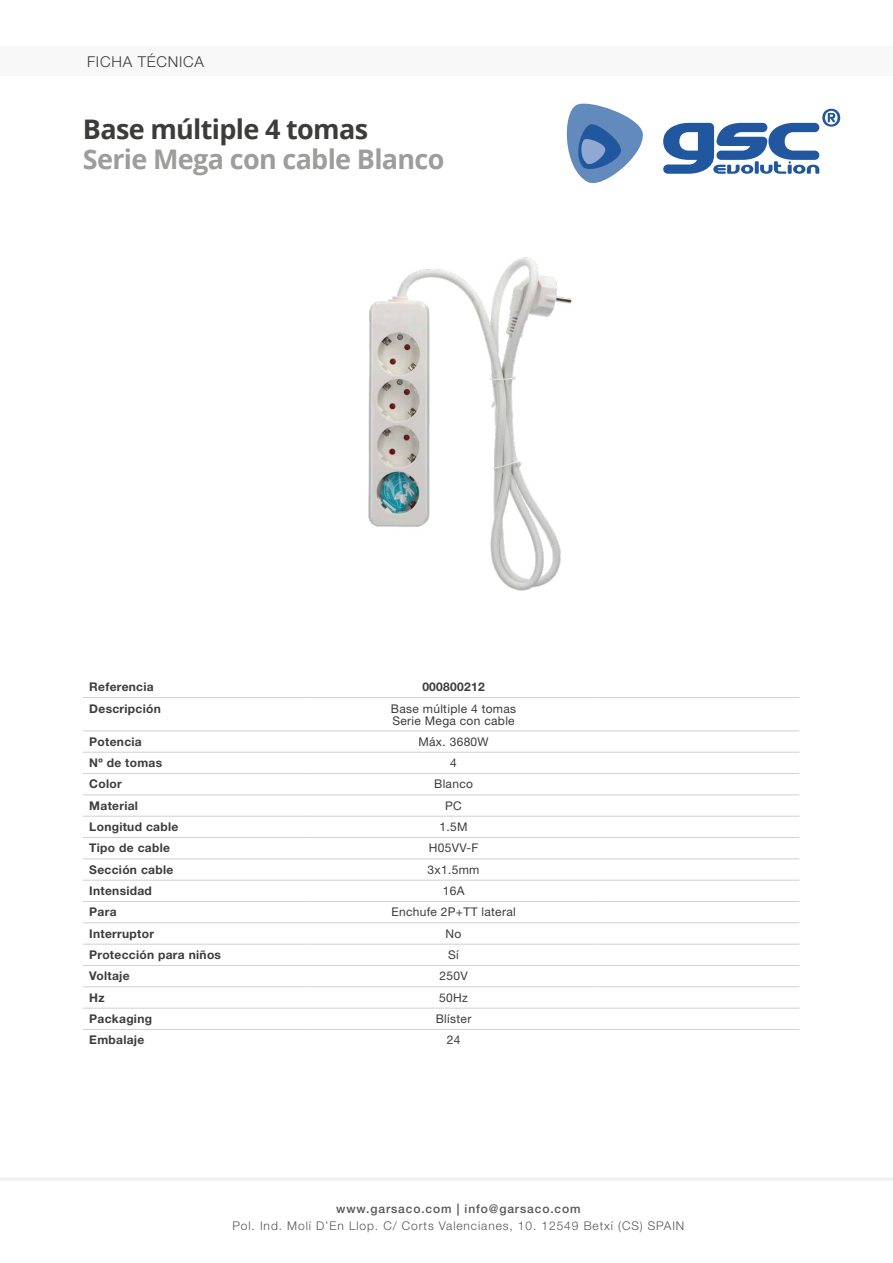
<style>
.page{position:relative;width:893px;height:1263px;background:#fff}
.page>*{position:absolute;margin:0;border:0;box-sizing:border-box;transform-origin:0 0}
.t1{font:700 27px "Open Sans";letter-spacing:-.025em;color:#9d9d9c}
.t2{font:700 27px "Open Sans";letter-spacing:-.025em;color:#3c3c3b}
.t3{font:300 15px "Helvetica Neue LT Std";letter-spacing:.05em;color:#3c3c3b}
.t4{font:700 12px "Helvetica Neue LT Std";letter-spacing:.025em;color:#3c3c3b}
.t5{font:12px/12px "Helvetica Neue LT Std";letter-spacing:.025em;color:#3c3c3b}
.t6{font:300 12px "Helvetica Neue LT Std";letter-spacing:.075em;color:#565555}
.t7{font:500 12px "Helvetica Neue LT Std";letter-spacing:.075em;color:#565555}
</style>
<div class="page">
<svg style="left:663px;top:109px;width:177px;height:65px"></svg>
<svg style="left:566px;top:103px;width:77px;height:81px"></svg>
<hr style="left:0;top:1178px;width:893px;height:3px;background:#f0f0f0">
<div style="left:0;top:47px;width:893px;height:29px;background:#f8f8f8"></div>
<img style="left:368px;top:257px;width:204px;height:334px">
<hr style="left:83px;top:730px;width:225px;height:1px;background:#d0d0d0">
<hr style="left:308px;top:730px;width:291px;height:1px;background:#d0d0d0">
<hr style="left:599px;top:730px;width:200px;height:1px;background:#d0d0d0">
<hr style="left:83px;top:752px;width:225px;height:1px;background:#d0d0d0">
<hr style="left:308px;top:752px;width:291px;height:1px;background:#d0d0d0">
<hr style="left:599px;top:752px;width:200px;height:1px;background:#d0d0d0">
<hr style="left:83px;top:773px;width:225px;height:1px;background:#d0d0d0">
<hr style="left:308px;top:773px;width:291px;height:1px;background:#d0d0d0">
<hr style="left:599px;top:773px;width:200px;height:1px;background:#d0d0d0">
<hr style="left:83px;top:794px;width:225px;height:1px;background:#d0d0d0">
<hr style="left:308px;top:794px;width:291px;height:1px;background:#d0d0d0">
<hr style="left:599px;top:794px;width:200px;height:1px;background:#d0d0d0">
<hr style="left:83px;top:816px;width:225px;height:1px;background:#d0d0d0">
<hr style="left:308px;top:816px;width:291px;height:1px;background:#d0d0d0">
<hr style="left:599px;top:816px;width:200px;height:1px;background:#d0d0d0">
<hr style="left:83px;top:837px;width:225px;height:1px;background:#d0d0d0">
<hr style="left:308px;top:837px;width:291px;height:1px;background:#d0d0d0">
<hr style="left:599px;top:837px;width:200px;height:1px;background:#d0d0d0">
<hr style="left:83px;top:858px;width:225px;height:1px;background:#d0d0d0">
<hr style="left:308px;top:858px;width:291px;height:1px;background:#d0d0d0">
<hr style="left:599px;top:858px;width:200px;height:1px;background:#d0d0d0">
<hr style="left:83px;top:880px;width:225px;height:1px;background:#d0d0d0">
<hr style="left:308px;top:880px;width:291px;height:1px;background:#d0d0d0">
<hr style="left:599px;top:880px;width:200px;height:1px;background:#d0d0d0">
<hr style="left:83px;top:901px;width:225px;height:1px;background:#d0d0d0">
<hr style="left:308px;top:901px;width:291px;height:1px;background:#d0d0d0">
<hr style="left:599px;top:901px;width:200px;height:1px;background:#d0d0d0">
<hr style="left:83px;top:922px;width:225px;height:1px;background:#d0d0d0">
<hr style="left:308px;top:922px;width:291px;height:1px;background:#d0d0d0">
<hr style="left:599px;top:922px;width:200px;height:1px;background:#d0d0d0">
<hr style="left:83px;top:944px;width:225px;height:1px;background:#d0d0d0">
<hr style="left:308px;top:944px;width:291px;height:1px;background:#d0d0d0">
<hr style="left:599px;top:944px;width:200px;height:1px;background:#d0d0d0">
<hr style="left:83px;top:965px;width:225px;height:1px;background:#d0d0d0">
<hr style="left:308px;top:965px;width:291px;height:1px;background:#d0d0d0">
<hr style="left:599px;top:965px;width:200px;height:1px;background:#d0d0d0">
<hr style="left:83px;top:986px;width:225px;height:1px;background:#d0d0d0">
<hr style="left:308px;top:986px;width:291px;height:1px;background:#d0d0d0">
<hr style="left:599px;top:986px;width:200px;height:1px;background:#d0d0d0">
<hr style="left:83px;top:1008px;width:225px;height:1px;background:#d0d0d0">
<hr style="left:308px;top:1008px;width:291px;height:1px;background:#d0d0d0">
<hr style="left:599px;top:1008px;width:200px;height:1px;background:#d0d0d0">
<hr style="left:83px;top:1029px;width:225px;height:1px;background:#d0d0d0">
<hr style="left:308px;top:1029px;width:291px;height:1px;background:#d0d0d0">
<hr style="left:599px;top:1029px;width:200px;height:1px;background:#d0d0d0">
<hr style="left:83px;top:697px;width:225px;height:1px;background:#d0d0d0">
<hr style="left:308px;top:697px;width:291px;height:1px;background:#d0d0d0">
<hr style="left:599px;top:697px;width:200px;height:1px;background:#d0d0d0">
<p class="t3" style="left:87px;top:52px;width:118px">FICHA TÉCNICA</p>
<h1 class="t2" style="left:83px;top:110px;width:287px">Base múltiple 4 tomas</h1>
<h1 class="t1" style="left:83px;top:140px;width:363px">Serie Mega con cable Blanco</h1>
<p class="t4" style="left:89px;top:679px;width:66px">Referencia</p>
<p class="t4" style="left:422px;top:679px;width:64px">000800212</p>
<p class="t4" style="left:89px;top:701px;width:73px">Descripción</p>
<p class="t5" style="left:391px;top:702px;width:127px">Base múltiple 4 tomas<br>Serie Mega con cable</p>
<p class="t4" style="left:89px;top:734px;width:54px">Potencia</p>
<p class="t5" style="left:418px;top:735px;width:72px">Máx. 3680W</p>
<p class="t4" style="left:89px;top:755px;width:74px">Nº de tomas</p>
<p class="t5" style="left:450px;top:757px;width:8px">4</p>
<p class="t4" style="left:89px;top:777px;width:34px">Color</p>
<p class="t5" style="left:434px;top:778px;width:40px">Blanco</p>
<p class="t4" style="left:89px;top:798px;width:50px">Material</p>
<p class="t5" style="left:445px;top:799px;width:18px">PC</p>
<p class="t4" style="left:89px;top:819px;width:90px">Longitud cable</p>
<p class="t5" style="left:440px;top:821px;width:30px">1.5M</p>
<p class="t4" style="left:89px;top:841px;width:82px">Tipo de cable</p>
<p class="t5" style="left:429px;top:842px;width:51px">H05VV-F</p>
<p class="t4" style="left:89px;top:862px;width:86px">Sección cable</p>
<p class="t5" style="left:428px;top:863px;width:53px">3x1.5mm</p>
<p class="t4" style="left:89px;top:883px;width:64px">Intensidad</p>
<p class="t5" style="left:443px;top:885px;width:23px">16A</p>
<p class="t4" style="left:89px;top:905px;width:29px">Para</p>
<p class="t5" style="left:391px;top:906px;width:126px">Enchufe 2P+TT lateral</p>
<p class="t4" style="left:89px;top:926px;width:66px">Interruptor</p>
<p class="t5" style="left:446px;top:927px;width:17px">No</p>
<p class="t4" style="left:89px;top:947px;width:133px">Protección para niños</p>
<p class="t5" style="left:448px;top:949px;width:12px">Sí</p>
<p class="t4" style="left:89px;top:969px;width:42px">Voltaje</p>
<p class="t5" style="left:439px;top:970px;width:30px">250V</p>
<p class="t4" style="left:89px;top:990px;width:17px">Hz</p>
<p class="t5" style="left:439px;top:991px;width:30px">50Hz</p>
<p class="t4" style="left:89px;top:1011px;width:64px">Packaging</p>
<p class="t5" style="left:436px;top:1013px;width:37px">Blíster</p>
<p class="t4" style="left:89px;top:1033px;width:57px">Embalaje</p>
<p class="t5" style="left:447px;top:1034px;width:15px">24</p>
<p class="t7" style="left:336px;top:1202px;width:246px">www.garsaco.com | info@garsaco.com</p>
<p class="t6" style="left:232px;top:1218px;width:453px">Pol. Ind. Molí D’En Llop. C/ Corts Valencianes, 10. 12549 Betxí (CS) SPAIN</p>
</div>
